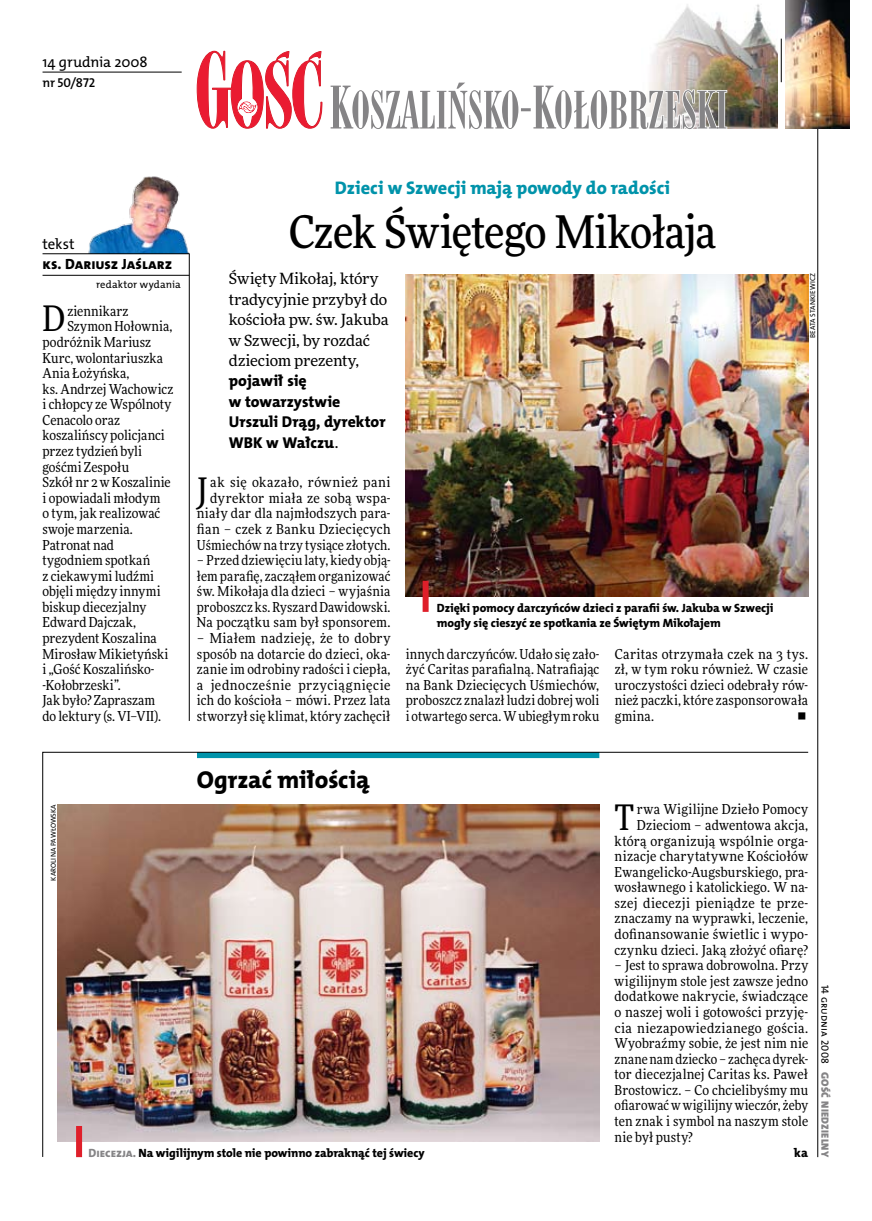
<style>
.page{position:relative;width:872px;height:1221px;background:#fff}
.page>*{position:absolute;margin:0;border:0;box-sizing:border-box;transform-origin:0 0}
.t1{font:500 45px "Freeday Narrow";letter-spacing:-.015em;color:#000}
.t2{font:35.25px "Freeday Narrow News";color:#000}
.t3{font:24.45px "The Mix HP8 Ex Bld";letter-spacing:.01em;color:#000}
.t4{font:18.3px "The Mix HP8 Ex Bld";letter-spacing:-.005em;color:#0093aa}
.t5{font:15.75px/20.4px "The Mix HP8 Ex Bld";color:#000}
.t6{font:15.45px/20.4px "Freeday News";letter-spacing:-.01em;color:#000}
.t7{font:14.85px "The Mix HP5 Plain";color:#000}
.t8{font:14.85px "The Mix HP8 Ex Bld";color:#000}
.t9{font:13.8px/15.6px "Freeday Narrow News";letter-spacing:.01em;color:#000;text-align:justify}
.t10{font:12.9px "The Mix HP6 Se Bld";letter-spacing:-.005em;color:#000}
.t11{font:12.45px "The Mix HP8 Ex Bld";color:#000}
.t12{font:12px/15.6px "The Mix HP8 Ex Bld";letter-spacing:-.005em;color:#000}
.t13{font:10.5px "The Mix HP5 Plain";letter-spacing:.01em;color:#000}
.t14{font:10.5px "The Mix HP9 Blk";letter-spacing:.025em;color:#858486}
.t15{font:7.2px "The Mix HP5 Plain";letter-spacing:.005em;color:#000}
.s1{font-family:"Freeday News";font-size:15.45px}
.s2{color:#858486}
</style>
<div class="page">
<hr style="left:817px;top:72px;width:1px;height:1084px;background:#000">
<hr style="left:781px;top:39px;width:1px;height:43px;background:#000">
<svg style="left:42px;top:751px;width:766px;height:406px"></svg>
<img style="left:650px;top:4px;width:127px;height:124px">
<img style="left:785px;top:0;width:65px;height:128px">
<hr style="left:189px;top:253px;width:1px;height:468px;background:#000">
<img style="left:88px;top:176px;width:101px;height:77px">
<hr style="left:43px;top:253px;width:146px;height:1px;background:#000">
<hr style="left:43px;top:275px;width:146px;height:1px;background:#000">
<svg style="left:197px;top:51px;width:125px;height:78px"></svg>
<svg style="left:330px;top:83px;width:398px;height:46px"></svg>
<hr style="left:43px;top:72px;width:139px;height:1px;background:#000">
<img style="left:406px;top:274px;width:402px;height:322px">
<div style="left:422px;top:580px;width:6px;height:32px;background:#df1f2a"></div>
<img style="left:57px;top:804px;width:542px;height:337px">
<div style="left:76px;top:1125px;width:6px;height:31px;background:#df1f2a"></div>
<p class="t7" style="left:43px;top:53px;width:107px">14 grudnia 2008</p>
<p class="t10" style="left:43px;top:75px;width:54px">nr 50/872</p>
<p class="t7" style="left:43px;top:234px;width:33px">tekst</p>
<p class="t8" style="left:43px;top:254px;width:131px">ks. Dariusz Jaślarz</p>
<p class="t13" style="left:96px;top:278px;width:86px">redaktor wydania</p>
<h2 class="t2" style="left:43px;top:297px;width:24px">D</h2>
<p class="t9" style="left:67px;top:303px;width:63px">ziennikarz</p>
<p class="t9" style="left:67px;top:318px;width:107px">Szymon Hołownia,</p>
<p class="t9" style="left:43px;top:334px;width:110px">podróżnik Mariusz</p>
<p class="t9" style="left:43px;top:350px;width:122px">Kurc, wolontariuszka</p>
<p class="t9" style="left:43px;top:365px;width:88px">Ania Łożyńska,</p>
<p class="t9" style="left:43px;top:381px;width:132px">ks. Andrzej Wachowicz</p>
<p class="t9" style="left:43px;top:396px;width:130px">i chłopcy ze Wspólnoty</p>
<p class="t9" style="left:43px;top:412px;width:79px">Cenacolo oraz</p>
<p class="t9" style="left:43px;top:427px;width:124px">koszalińscy policjanci</p>
<p class="t9" style="left:43px;top:443px;width:101px">przez tydzień byli</p>
<p class="t9" style="left:43px;top:459px;width:88px">gośćmi Zespołu</p>
<p class="t9" style="left:43px;top:474px;width:130px">Szkół nr 2 w Koszalinie</p>
<p class="t9" style="left:43px;top:490px;width:119px">i opowiadali młodym</p>
<p class="t9" style="left:43px;top:505px;width:119px">o tym, jak realizować</p>
<p class="t9" style="left:43px;top:521px;width:92px">swoje marzenia.</p>
<p class="t9" style="left:43px;top:536px;width:73px">Patronat nad</p>
<p class="t9" style="left:43px;top:552px;width:109px">tygodniem spotkań</p>
<p class="t9" style="left:43px;top:568px;width:113px">z ciekawymi ludźmi</p>
<p class="t9" style="left:43px;top:583px;width:120px">objęli między innymi</p>
<p class="t9" style="left:43px;top:599px;width:105px">biskup diecezjalny</p>
<p class="t9" style="left:43px;top:614px;width:95px">Edward Dajczak,</p>
<p class="t9" style="left:43px;top:630px;width:116px">prezydent Koszalina</p>
<p class="t9" style="left:43px;top:645px;width:127px">Mirosław Mikietyński</p>
<p class="t9" style="left:43px;top:661px;width:113px">i „Gość Koszalińsko-</p>
<p class="t9" style="left:43px;top:676px;width:80px">-Kołobrzeski”.</p>
<p class="t9" style="left:43px;top:692px;width:114px">Jak było? Zapraszam</p>
<p class="t9" style="left:43px;top:708px;width:120px">do lektury (s. VI–VII).</p>
<h3 class="t4" style="left:335px;top:175px;width:336px">Dzieci w Szwecji mają powody do radości</h3>
<h1 class="t1" style="left:289px;top:204px;width:428px">Czek Świętego Mikołaja</h1>
<p class="t6" style="left:229px;top:268px;width:161px">Święty Mikołaj, który tradycyjnie przybył do kościoła pw. św. Jakuba w Szwecji, by rozdać dzieciom prezenty,</p>
<p class="t5" style="left:229px;top:371px;width:158px">pojawił się<br>w towarzystwie<br>Urszuli Drąg, dyrektor<br>WBK w Wałczu<span class="s1">.</span></p>
<p class="t15" style="left:808px;top:338px;width:67px;rotate:-90deg">beata stankiewicz</p>
<p class="t9" style="left:197px;top:474px;width:195px;text-align:right">ak się okazało, również pani dyrektor miała ze sobą wspa&shy;niały dar dla najmłodszych para&shy;fian – czek z Banku Dziecięcych<br>Uśmiechów na trzy tysiące złotych.</p>
<p class="t9" style="left:197px;top:552px;width:195px">– Przed dziewięciu laty, kiedy obją&shy;łem parafię, zacząłem organizować św. Mikołaja dla dzieci – wyjaśnia proboszcz ks. Ryszard Dawidowski.<br>Na początku sam był sponsorem.</p>
<p class="t9" style="left:197px;top:630px;width:195px">– Miałem nadzieję, że to dobry sposób na dotarcie do dzieci, oka&shy;zanie im odrobiny radości i ciepła, a jednocześnie przyciągnięcie ich do kościoła – mówi. Przez lata stworzyłsię klimat, który zachęcił</p>
<h2 class="t2" style="left:197px;top:468px;width:13px">J</h2>
<p class="t12" style="left:437px;top:600px;width:338px">Dzięki pomocy darczyńców dzieci z parafii św. Jakuba w Szwecji mogły się cieszyć ze spotkania ze Świętym Mikołajem</p>
<p class="t9" style="left:406px;top:645px;width:195px">innych darczyńców. Udało się zało&shy;żyć Caritas parafialną. Natrafiając na Bank Dziecięcych Uśmiechów, proboszcz znalazł ludzi dobrej woli i otwartego serca. Wubiegłym roku</p>
<p class="t9" style="left:614px;top:645px;width:195px">Caritas otrzymała czek na 3 tys. zł, w tym roku również. W czasie uroczystości dzieci odebrały rów&shy;nież paczki, które zasponsorowała gmina.</p>
<h3 class="t3" style="left:197px;top:764px;width:174px">Ogrzać miłością</h3>
<p class="t15" style="left:49px;top:880px;width:78px;rotate:-90deg">karolina pawłowska</p>
<p class="t12" style="left:88px;top:1145px;width:338px"><span class="s2">Diecezja.</span> Na wigilijnym stole nie powinno zabraknąć tej świecy</p>
<p class="t9" style="left:614px;top:801px;width:195px;text-align:right">rwa Wigilijne Dzieło Pomocy<br>Dzieciom – adwentowa akcja, którą organizują wspólnie orga&shy;nizacje charytatywne Kościołów<br>Ewangelicko-Augsburskiego, pra&shy;wosławnego i katolickiego. W na&shy;szej diecezji pieniądze te prze&shy;znaczamy na wyprawki, leczenie, dofinansowanie świetlic i wypo&shy;czynku dzieci. Jaką złożyć ofiarę?</p>
<p class="t9" style="left:614px;top:957px;width:195px">– Jest to sprawa dobrowolna. Przy wigilijnym stole jest zawsze jedno dodatkowe nakrycie, świadczące o naszej woli i gotowości przyję&shy;cia niezapowiedzianego gościa.<br>Wyobraźmy sobie, że jest nim nie znane nam dziecko – zachęca dyrek&shy;tor diecezjalnej Caritas ks. Paweł Brostowicz. – Co chcielibyśmy mu ofiarować w wigilijny wieczór, żeby ten znak i symbol na naszym stole nie był pusty?</p>
<p class="t11" style="left:794px;top:1144px;width:15px">ka</p>
<h2 class="t2" style="left:614px;top:795px;width:21px">T</h2>
<p class="t13" style="left:832px;top:984px;width:81px;rotate:90deg">14 grudnia 2008</p>
<p class="t14" style="left:832px;top:1071px;width:87px;rotate:90deg">Gość Niedzielny</p>
</div>
